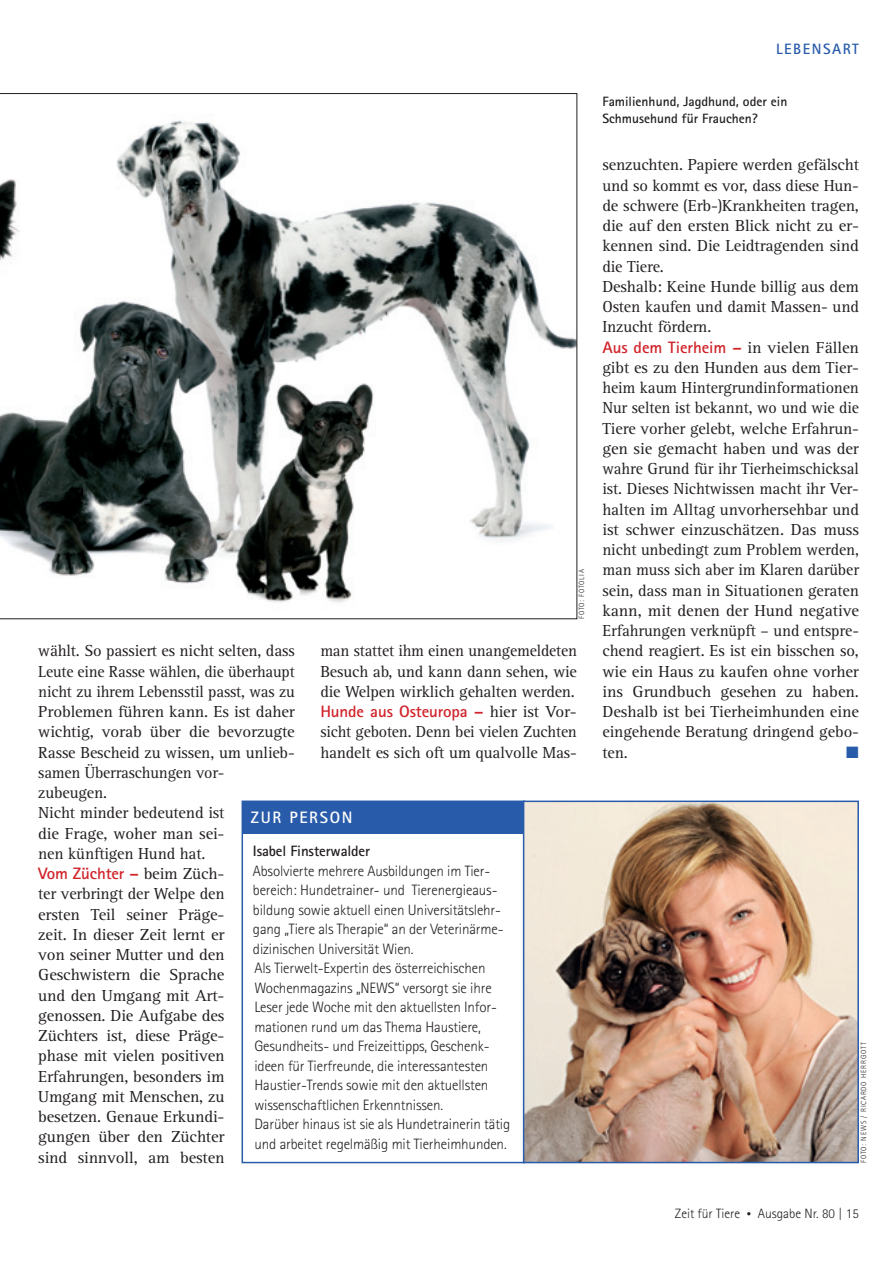
<style>
.page{position:relative;width:893px;height:1263px;background:#fff}
.page>*{position:absolute;margin:0;border:0;box-sizing:border-box;transform-origin:0 0}
.t1{font:16.5px/20.2px "Rotis Serif";letter-spacing:-.01em;color:#231f20}
.t2{font:700 16.5px "Rotis Sans Serif";letter-spacing:-.01em;color:#d1232a}
.t3{font:700 16.5px "Rotis Sans Serif";letter-spacing:.1em;color:#fff}
.t4{font:16.5px "Zapf Dingbats ITC";color:#285caa}
.t5{font:300 15px/19.5px "Rotis Sans Serif";letter-spacing:-.01em;color:#231f20}
.t6{font:700 15px "Rotis Sans Serif";letter-spacing:-.01em;color:#231f20}
.t7{font:700 15px "Rotis Sans Serif";letter-spacing:.1em;color:#285caa}
.t8{font:700 13.5px/16.5px "Rotis Sans Serif";color:#231f20}
.t9{font:300 13.5px "Rotis Sans Serif";color:#231f20}
.t10{font:300 7.5px "Rotis Sans Serif";letter-spacing:.1em;color:#231f20}
.s1{font-family:"Rotis Serif";font-weight:400;color:#231f20}
.s2{font-size:9px}
</style>
<div class="page">
<svg style="left:0;top:93px;width:577px;height:526px"></svg>
<svg style="left:241px;top:800px;width:281px;height:364px"></svg>
<div style="left:242px;top:801px;width:282px;height:33px;background:#285caa"></div>
<img style="left:522px;top:800px;width:337px;height:364px">
<p class="t10" style="left:579px;top:619px;width:51px;rotate:-90deg">FOTO: FOTOLIA</p>
<p class="t1" style="left:38px;top:642px;width:258px">wählt. So passiert es nicht selten, dass<br>Leute eine Rasse wählen, die überhaupt nicht zu ihrem Lebensstil passt, was zu<br>Problemen führen kann. Es ist daher wichtig, vorab über die bevorzugte<br>Rasse Bescheid zu wissen, um unlieb&shy;samen Überraschungen vor&shy;zubeugen.<br>Nicht minder bedeutend ist<br>die Frage, woher man sei-<br>nen künftigen Hund hat.</p>
<p class="t2" style="left:38px;top:868px;width:188px">Vom Züchter – <span class="s1">beim Züch-</span></p>
<p class="t1" style="left:38px;top:885px;width:188px;text-align:justify">ter verbringt der Welpe den ersten Teil seiner Präge&shy;zeit. In dieser Zeit lernt er von seiner Mutter und den Geschwistern die Sprache und den Umgang mit Art&shy;genossen. Die Aufgabe des Züchters ist, diese Präge&shy;phase mit vielen positiven Erfahrungen, besonders im Umgang mit Menschen, zu besetzen. Genaue Erkundi&shy;gungen über den Züchter sind sinnvoll, am besten</p>
<p class="t1" style="left:320px;top:642px;width:258px;text-align:justify">man stattet ihm einen unangemeldeten Besuch ab, und kann dann sehen, wie die Welpen wirklich gehalten werden.</p>
<p class="t2" style="left:320px;top:706px;width:258px">Hunde aus Osteuropa – <span class="s1">hier ist Vor-</span></p>
<p class="t1" style="left:320px;top:723px;width:258px">sicht geboten. Denn bei vielen Zuchten handelt es sich oft um qualvolle Mas-</p>
<p class="t3" style="left:251px;top:812px;width:103px">ZUR PERSON</p>
<p class="t6" style="left:253px;top:846px;width:119px">Isabel Finsterwalder</p>
<p class="t5" style="left:253px;top:862px;width:259px">Absolvierte mehrere Ausbildungen im Tier&shy;bereich: Hundetrainer- und Tierenergieaus&shy;bildung sowie aktuell einen Universitätslehr&shy;gang „Tiere als Therapie“ an der Veterinärme&shy;dizinischen Universität Wien.<br>Als Tierwelt-Expertin des österreichischen Wochenmagazins „NEWS“ versorgt sie ihre Leser jede Woche mit den aktuellsten Infor&shy;mationen rund um das Thema Haustiere, Gesundheits- und Freizeittipps, Geschenk&shy;ideen für Tierfreunde, die interessantesten Haustier-Trends sowie mit den aktuellsten wissenschaftlichen Erkenntnissen.<br>Darüber hinaus ist sie als Hundetrainerin tätig und arbeitet regelmäßig mit Tierheimhunden.</p>
<p class="t7" style="left:776px;top:44px;width:84px">LEBENSART</p>
<p class="t8" style="left:602px;top:95px;width:186px">Familienhund, Jagdhund, oder ein<br>Schmusehund für Frauchen?</p>
<p class="t1" style="left:602px;top:156px;width:258px">senzuchten. Papiere werden gefälscht und so kommt es vor, dass diese Hun&shy;de schwere (Erb-)Krankheiten tragen, die auf den ersten Blick nicht zu er&shy;kennen sind. Die Leidtragenden sind die Tiere.<br>Deshalb: Keine Hunde billig aus dem<br>Osten kaufen und damit Massen- und<br>Inzucht fördern.</p>
<p class="t2" style="left:602px;top:341px;width:258px">Aus dem Tierheim – <span class="s1">in vielen Fällen</span></p>
<p class="t1" style="left:602px;top:359px;width:258px;text-align:justify">gibt es zu den Hunden aus dem Tier&shy;heim kaum Hintergrundinformationen Nur selten ist bekannt, wo und wie die Tiere vorher gelebt, welche Erfahrun&shy;gen sie gemacht haben und was der wahre Grund für ihr Tierheimschicksal ist. Dieses Nichtwissen macht ihr Ver&shy;halten im Alltag unvorhersehbar und ist schwer einzuschätzen. Das muss nicht unbedingt zum Problem werden, man muss sich aber im Klaren darüber sein, dass man in Situationen geraten kann, mit denen der Hund negative Erfahrungen verknüpft – und entspre&shy;chend reagiert. Es ist ein bisschen so, wie ein Haus zu kaufen ohne vorher ins Grundbuch gesehen zu haben.<br>Deshalb ist bei Tierheimhunden eine eingehende Beratung dringend gebo&shy;ten.</p>
<p class="t4" style="left:846px;top:744px;width:14px">■</p>
<p class="t10" style="left:861px;top:1163px;width:122px;rotate:-90deg">FOTO: NEWS / RICARDO HERRGOTT</p>
<p class="t9" style="left:675px;top:1209px;width:186px">Zeit für Tiere <span class="s2">•</span> Ausgabe Nr. 80 | 15</p>
</div>
